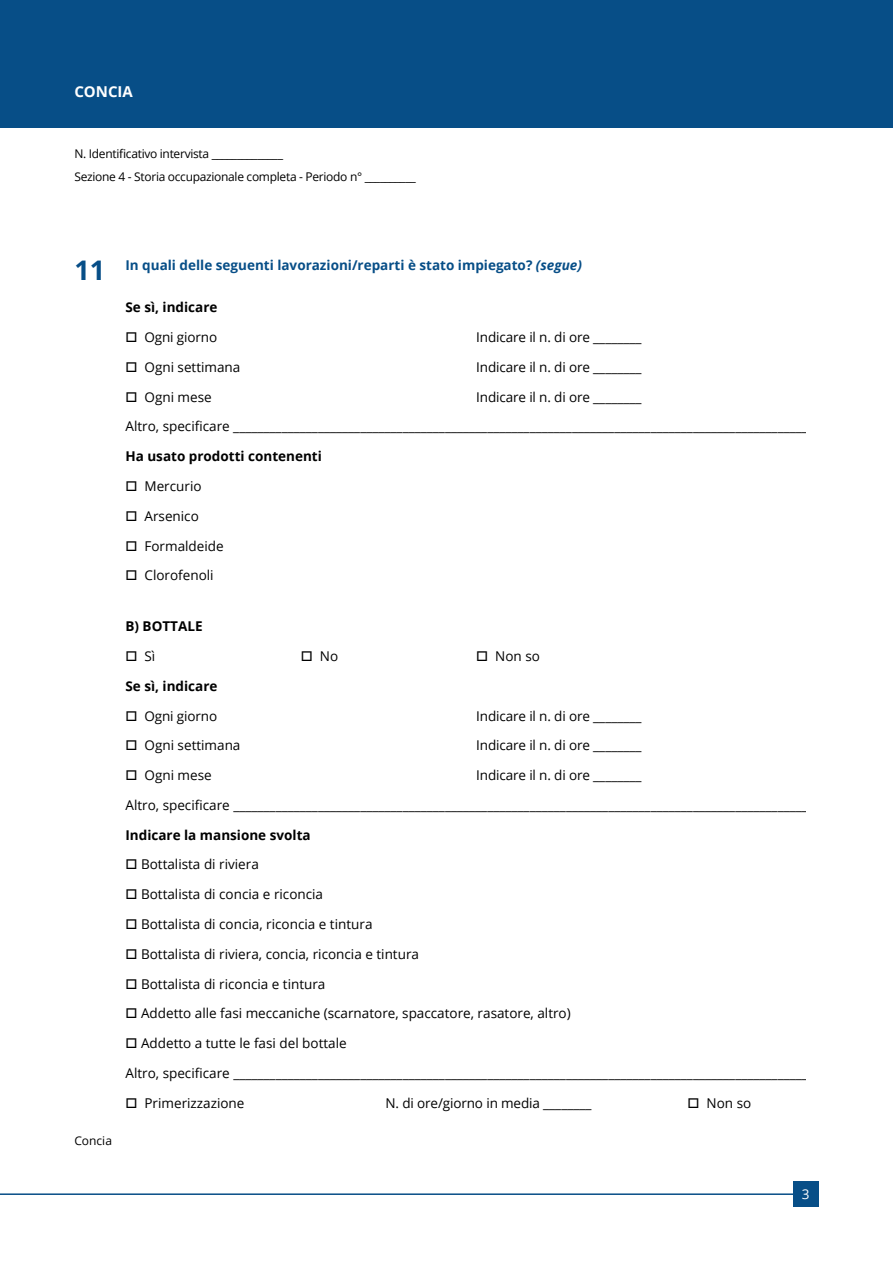
<style>
.page{position:relative;width:893px;height:1263px;background:#fff}
.page>*{position:absolute;margin:0;border:0;box-sizing:border-box;transform-origin:0 0}
.t1{font:700 15px "Open Sans";color:#fff}
.t2{font:13.5px/29.7px "Open Sans";color:#000}
.t3{font:700 13.5px "Open Sans";color:#000}
.t4{font:700 13.5px "Open Sans";color:#074e87}
.t5{font:13.5px "Open Sans";color:#fff}
.t6{font:12px/22.5px "Open Sans";letter-spacing:-.025em;color:#000}
.s1{font-size:27px}
.s2{font-style:italic}
</style>
<div class="page">
<div style="left:0;top:0;width:893px;height:127px;background:#074e87"></div>
<hr style="left:0;top:1193px;width:802px;height:2px;background:#074e87">
<div style="left:793px;top:1181px;width:26px;height:26px;background:#074e87"></div>
<p class="t1" style="left:74px;top:80px;width:60px">CONCIA</p>
<p class="t6" style="left:74px;top:142px;width:343px">N. Identificativo intervista ______________<br>Sezione 4 - Storia occupazionale completa - Periodo n° __________</p>
<p class="t4" style="left:74px;top:255px;width:509px"><span class="s1">11</span> In quali delle seguenti lavorazioni/reparti è stato impiegato? <span class="s2">(segue)</span></p>
<p class="t3" style="left:125px;top:298px;width:94px">Se sì, indicare</p>
<p class="t2" style="left:125px;top:322px;width:93px">□ Ogni giorno</p>
<p class="t2" style="left:476px;top:322px;width:167px">Indicare il n. di ore ________</p>
<p class="t2" style="left:125px;top:352px;width:116px">□ Ogni settimana</p>
<p class="t2" style="left:476px;top:352px;width:167px">Indicare il n. di ore ________</p>
<p class="t2" style="left:125px;top:382px;width:88px">□ Ogni mese</p>
<p class="t2" style="left:476px;top:381px;width:167px">Indicare il n. di ore ________</p>
<p class="t2" style="left:125px;top:411px;width:684px">Altro, specificare _______________________________________________________________________________________________</p>
<p class="t3" style="left:125px;top:447px;width:198px">Ha usato prodotti contenenti</p>
<p class="t2" style="left:125px;top:471px;width:78px">□ Mercurio</p>
<p class="t2" style="left:125px;top:501px;width:75px">□ Arsenico</p>
<p class="t2" style="left:125px;top:530px;width:100px">□ Formaldeide</p>
<p class="t2" style="left:125px;top:560px;width:90px">□ Clorofenoli</p>
<p class="t6" style="left:74px;top:1129px;width:39px">Concia</p>
<p class="t3" style="left:125px;top:617px;width:79px">B) BOTTALE</p>
<p class="t2" style="left:125px;top:641px;width:31px">□ Sì</p>
<p class="t2" style="left:301px;top:641px;width:39px">□ No</p>
<p class="t2" style="left:476px;top:641px;width:65px">□ Non so</p>
<p class="t3" style="left:125px;top:676px;width:94px">Se sì, indicare</p>
<p class="t2" style="left:125px;top:700px;width:93px">□ Ogni giorno</p>
<p class="t2" style="left:476px;top:700px;width:167px">Indicare il n. di ore ________</p>
<p class="t2" style="left:125px;top:730px;width:116px">□ Ogni settimana</p>
<p class="t2" style="left:476px;top:730px;width:167px">Indicare il n. di ore ________</p>
<p class="t2" style="left:125px;top:760px;width:88px">□ Ogni mese</p>
<p class="t2" style="left:476px;top:760px;width:167px">Indicare il n. di ore ________</p>
<p class="t2" style="left:125px;top:790px;width:684px">Altro, specificare _______________________________________________________________________________________________</p>
<p class="t3" style="left:125px;top:825px;width:187px">Indicare la mansione svolta</p>
<p class="t2" style="left:125px;top:849px;width:135px">□ Bottalista di riviera</p>
<p class="t2" style="left:125px;top:879px;width:199px">□ Bottalista di concia e riconcia</p>
<p class="t2" style="left:125px;top:909px;width:249px">□ Bottalista di concia, riconcia e tintura</p>
<p class="t2" style="left:125px;top:939px;width:295px">□ Bottalista di riviera, concia, riconcia e tintura</p>
<p class="t2" style="left:125px;top:968px;width:202px">□ Bottalista di riconcia e tintura</p>
<p class="t2" style="left:125px;top:998px;width:447px">□ Addetto alle fasi meccaniche (scarnatore, spaccatore, rasatore, altro)</p>
<p class="t2" style="left:125px;top:1028px;width:684px">□ Addetto a tutte le fasi del bottale<br>Altro, specificare _______________________________________________________________________________________________</p>
<p class="t2" style="left:125px;top:1087px;width:121px">□ Primerizzazione</p>
<p class="t2" style="left:386px;top:1087px;width:208px">N. di ore/giorno in media ________</p>
<p class="t2" style="left:687px;top:1087px;width:65px">□ Non so</p>
<p class="t5" style="left:802px;top:1184px;width:9px">3</p>
</div>
